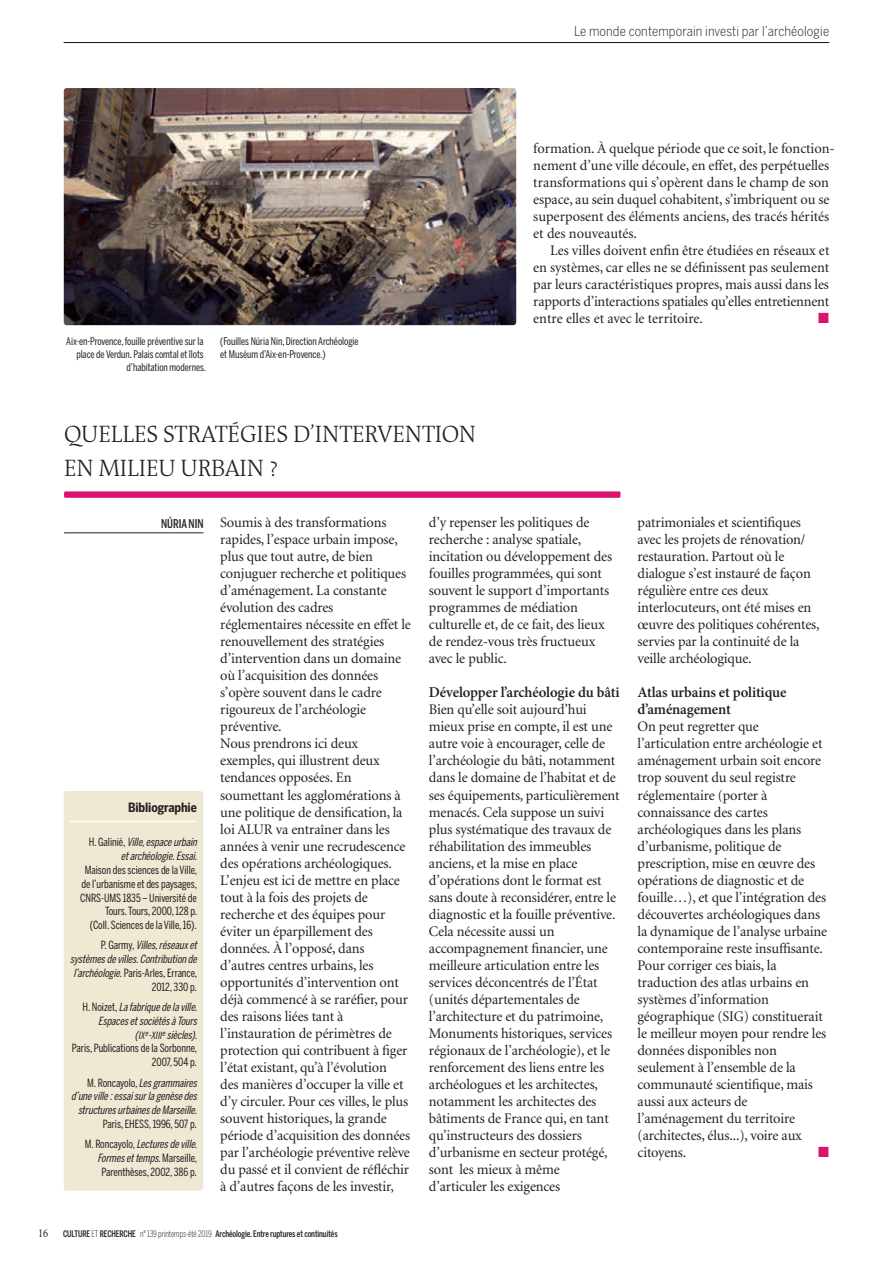
<style>
.page{position:relative;width:893px;height:1263px;background:#fff}
.page>*{position:absolute;margin:0;border:0;box-sizing:border-box;transform-origin:0 0}
.t1{font:24px/34px "The Antiqua B3 c Light Caps";letter-spacing:-.015em;color:#231f20}
.t2{font:600 15px/17px "Minion Pro";letter-spacing:-.01em;color:#231f20}
.t3{font:14.7px/17px "Minion";letter-spacing:-.01em;color:#231f20}
.t4{font:14.7px "Zapf Dingbats";color:#d9136e}
.t5{font:300 13.5px "Benton Sans Cond";letter-spacing:.01em;color:#231f20}
.t6{font:700 12.75px "Benton Sans Cond";letter-spacing:-.01em;color:#231f20}
.t7{font:500 12px "Benton Sans Comp";letter-spacing:-.005em;color:#231f20}
.t8{font:condensed 12px "Minion";color:#231f20}
.t9{font:italic 11.25px/13.8px "Benton Sans Comp";color:#231f20;text-align:right}
.t10{font:11.25px/13.8px "Benton Sans Comp";letter-spacing:-.005em;color:#231f20;text-align:right}
.t11{font:10.5px/13.2px "Benton Sans Comp";letter-spacing:-.005em;color:#231f20;text-align:right}
.t12{font:500 9px "Benton Sans Comp";letter-spacing:-.01em;color:#231f20}
.s1{font-style:italic}
.s2{font-style:normal}
.s3{font-size:9.9px}
.s4{font-weight:300}
</style>
<div class="page">
<hr style="left:64px;top:42px;width:765px;height:1px;background:#231f20">
<div style="left:64px;top:491px;width:556px;height:7px;background:#d9136e"></div>
<div style="left:64px;top:791px;width:139px;height:400px;background:#efe8d3;border-radius:3px"></div>
<hr style="left:70px;top:821px;width:127px;height:1px;background:#fff">
<hr style="left:64px;top:532px;width:140px;height:1px;background:#231f20">
<img style="left:64px;top:88px;width:452px;height:237px">
<p class="t5" style="left:574px;top:26px;width:257px">Le monde contemporain investi par l’archéologie</p>
<p class="t11" style="left:66px;top:335px;width:141px">Aix-en-Provence, fouille préventive sur la place de Verdun. Palais comtal et îlots d’habitation modernes.</p>
<p class="t11" style="left:220px;top:335px;width:140px;text-align:left">(Fouilles Núria Nin, Direction Archéologie et Muséum d’Aix-en-Provence.)</p>
<h1 class="t1" style="left:64px;top:417px;width:414px">QUELLES STRATÉGIES D’INTERVENTION<br>EN MILIEU URBAIN ?</h1>
<p class="t3" style="left:533px;top:141px;width:303px">formation. À quelque période que ce soit, le fonction&shy;nement d’une ville découle, en effet, des perpétuelles transformations qui s’opèrent dans le champ de son espace, au sein duquel cohabitent, s’imbriquent ou se superposent des éléments anciens, des tracés hérités et des nouveautés.</p>
<p class="t3" style="left:533px;top:243px;width:298px;text-align:justify;text-indent:17px">Les villes doivent enfin être étudiées en réseaux et en systèmes, car elles ne se définissent pas seulement par leurs caractéristiques propres, mais aussi dans les rapports d’interactions spatiales qu’elles entretiennent entre elles et avec le territoire.</p>
<p class="t4" style="left:818px;top:311px;width:12px">■</p>
<p class="t7" style="left:161px;top:519px;width:44px">NÚRIA NIN</p>
<p class="t6" style="left:128px;top:803px;width:70px">Bibliographie</p>
<p class="t10" style="left:80px;top:836px;width:120px">H . G a l i n i é , <span class="s1">Ville,espace urbain etarchéologie</span>. <span class="s1">Essai</span>.<br>Maison des sciences de la Ville, de l’urbanisme et des paysages,<br>CNRS-UMS 1835 – Université de<br>Tours. Tours, 2000, 128 p.<br>(Coll. Sciences de la Ville, 16).</p>
<p class="t9" style="left:70px;top:939px;width:130px"><span class="s2">P. G a r m y,</span> Villes,réseauxet systèmesde villes.Contribution de l’archéologie<span class="s2">. Paris-Arles, Errance,<br>2012, 330 p.</span></p>
<p class="t9" style="left:72px;top:1001px;width:129px"><span class="s2">H . N o i z e t ,</span> La fabrique de la ville.<br>Espacesetsociétésà Tours (<span class="s3">IX</span><sup>e</sup>-<span class="s3">XIII</span><sup>e</sup>siècles)<span class="s2">.<br>Paris, Publications de la Sorbonne,<br>2007, 504 p.</span></p>
<p class="t9" style="left:71px;top:1076px;width:129px"><span class="s2">M . R o n c a y o l o ,</span> Lesgrammaires d’une ville :essaisurla genèse des structuresurbainesde Marseille<span class="s2">.<br>Paris, EHESS, 1996, 507 p.</span></p>
<p class="t10" style="left:85px;top:1138px;width:116px">M . R o n c a y o l o , <span class="s1">Lecturesde ville.<br>Formesettemps</span>. M a r s e i l l e ,<br>Parenthèses, 2002, 386 p.</p>
<p class="t3" style="left:220px;top:515px;width:192px">Soumis à des transformations rapides, l’espace urbain impose, plus que tout autre, de bien conjuguer recherche et politiques d’aménagement. La constante évolution des cadres réglementaires nécessite en effet le renouvellement des stratégies d’intervention dans un domaine où l’acquisition des données s’opère souvent dans le cadre rigoureux de l’archéologie préventive.<br>Nous prendrons ici deux exemples, qui illustrent deux tendances opposées. En soumettant les agglomérations à une politique de densification, la loi ALUR va entraîner dans les années à venir une recrudescence des opérations archéologiques.<br>L’enjeu est ici de mettre en place tout à la fois des projets de recherche et des équipes pour éviter un éparpillement des données. À l’opposé, dans d’autres centres urbains, les opportunités d’intervention ont déjà commencé à se raréfier, pour des raisons liées tant à l’instauration de périmètres de protection qui contribuent à figer l’état existant, qu’à l’évolution<br>des manières d’occuper la ville et d’y circuler. Pour ces villes, le plus souvent historiques, la grande période d’acquisition des données par l’archéologie préventive relève du passé et il convient de réfléchir à d’autres façons de les investir,</p>
<p class="t3" style="left:429px;top:515px;width:185px">d’y repenser les politiques de recherche : analyse spatiale, incitation ou développement des fouilles programmées, qui sont souvent le support d’importants programmes de médiation culturelle et, de ce fait, des lieux de rendez-vous très fructueux avec le public.</p>
<p class="t2" style="left:429px;top:685px;width:192px">Développer l’archéologie du bâti</p>
<p class="t3" style="left:429px;top:702px;width:192px">Bien qu’elle soit aujourd’hui mieux prise en compte, il est une autre voie à encourager, celle de l’archéologie du bâti, notamment dans le domaine de l’habitat et de ses équipements, particulièrement menacés. Cela suppose un suivi plus systématique des travaux de réhabilitation des immeubles anciens, et la mise en place d’opérations dont le format est sans doute à reconsidérer, entre le diagnostic et la fouille préventive.<br>Cela nécessite aussi un accompagnement financier, une meilleure articulation entre les services déconcentrés de l’État (unités départementales de l’architecture et du patrimoine,<br>Monuments historiques, services régionaux de l’archéologie), et le renforcement des liens entre les archéologues et les architectes, notamment les architectes des bâtiments de France qui, en tant qu’instructeurs des dossiers d’urbanisme en secteur protégé, sont les mieux à même d’articuler les exigences</p>
<p class="t8" style="left:38px;top:1229px;width:11px">16</p>
<p class="t12" style="left:63px;top:1231px;width:276px">CULTURE <span class="s4">ET</span> RECHERCHE <span class="s4">n° 139 printemps-été 2019</span> Archéologie. Entre ruptures et continuités</p>
<p class="t3" style="left:638px;top:515px;width:184px">patrimoniales et scientifiques avec les projets de rénovation/ restauration. Partout où le dialogue s’est instauré de façon régulière entre ces deux interlocuteurs, ont été mises en œuvre des politiques cohérentes, servies par la continuité de la veille archéologique.</p>
<p class="t2" style="left:638px;top:685px;width:150px">Atlas urbains et politique d’aménagement</p>
<p class="t3" style="left:638px;top:719px;width:191px">On peut regretter que l’articulation entre archéologie et aménagement urbain soit encore trop souvent du seul registre réglementaire (porter à connaissance des cartes archéologiques dans les plans d’urbanisme, politique de prescription, mise en œuvre des opérations de diagnostic et de fouille…), et que l’intégration des découvertes archéologiques dans la dynamique de l’analyse urbaine contemporaine reste insuffisante.<br>Pour corriger ces biais, la traduction des atlas urbains en systèmes d’information géographique (SIG) constituerait le meilleur moyen pour rendre les données disponibles non seulement à l’ensemble de la communauté scientifique, mais aussi aux acteurs de l’aménagement du territoire (architectes, élus...), voire aux citoyens.</p>
<p class="t4" style="left:818px;top:1145px;width:12px">■</p>
</div>
